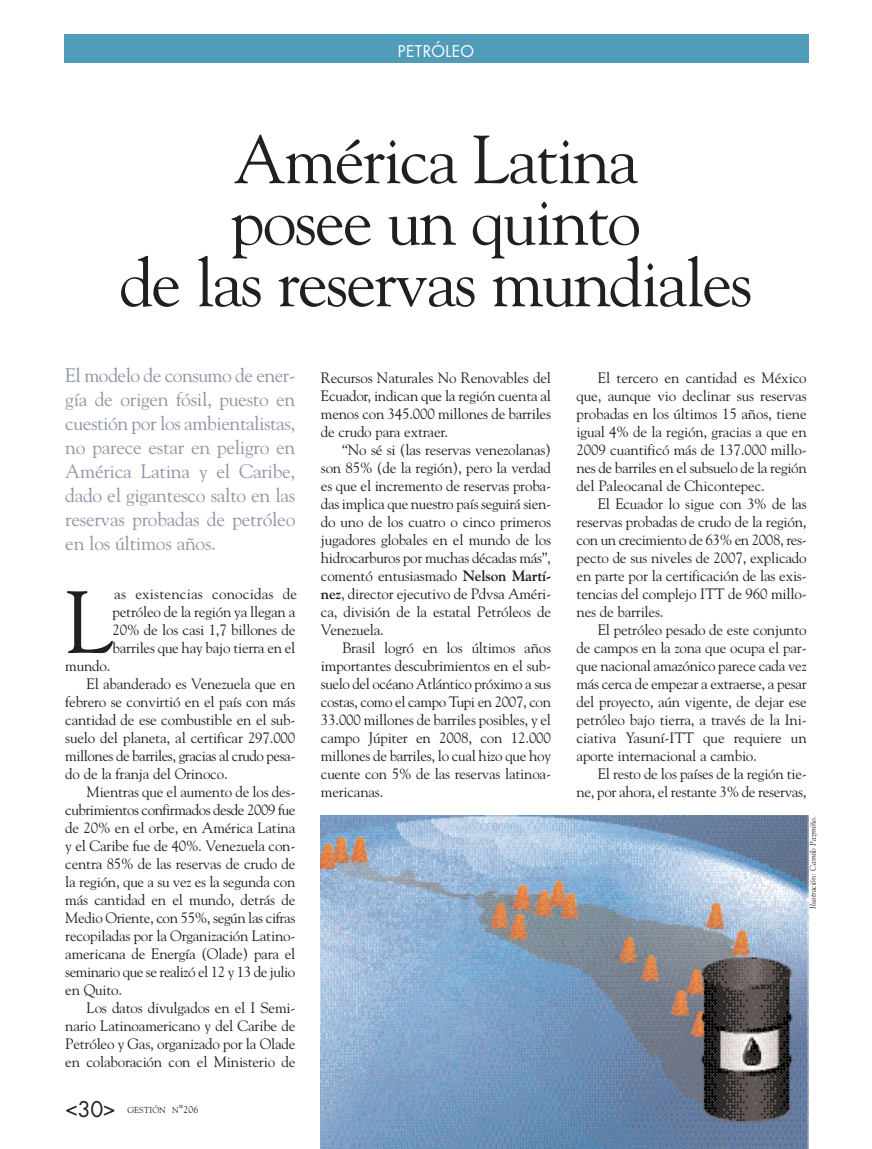
<style>
.page{position:relative;width:872px;height:1149px;background:#fff}
.page>*{position:absolute;margin:0;border:0;box-sizing:border-box;transform-origin:0 0}
.t1{font:87.45px "Goudy Std";color:#231f20}
.t2{font:67.5px/61.5px "Goudy Std";letter-spacing:-.03em;color:#231f20;text-align:center}
.t3{font:21px "Futura";color:#231f20}
.t4{font:19.5px/24px "Goudy Std";letter-spacing:-.015em;color:#8e95a4;text-align:justify}
.t5{font:15.75px "Futura";letter-spacing:.025em;color:#fff}
.t6{font:15px/18px "Goudy Std";letter-spacing:-.015em;color:#231f20;text-align:justify}
.t7{font:15px "Goudy Std";letter-spacing:-.035em;color:#231f20}
.t8{font:8.7px "Goudy Std";color:#231f20}
.t9{font:italic 8.25px "Goudy Std";color:#231f20}
.s1{font-size:11.55px}
.s2{font-size:9.75px}
.s3{font-weight:700}
</style>
<div class="page">
<div style="left:64px;top:34px;width:744px;height:29px;background:#509cb9"></div>
<img style="left:320px;top:815px;width:488px;height:333px">
<p class="t5" style="left:398px;top:44px;width:78px">PETRÓLEO</p>
<h2 class="t2" style="left:119px;top:129px;width:634px">América Latina<br>posee un quinto<br>de las reservas mundiales</h2>
<h3 class="t4" style="left:65px;top:363px;width:232px">El modelo de consumo de ener&shy;gía de origen fósil, puesto en cuestión por los ambientalistas, no parece estar en peligro en América Latina y el Caribe, dado el gigantesco salto en las reservas probadas de petróleo en los últimos años.</h3>
<h1 class="t1" style="left:65px;top:571px;width:50px">L</h1>
<p class="t6" style="left:113px;top:584px;width:186px">as existencias conocidas de petróleo de la región ya llegan a 20% de los casi 1,7 billones de barriles que hay bajo tierra en el</p>
<p class="t6" style="left:65px;top:656px;width:47px">mundo.</p>
<p class="t6" style="left:87px;top:674px;width:210px">El abanderado es Venezuela que en</p>
<p class="t6" style="left:65px;top:692px;width:232px">febrero se convirtió en el país con más</p>
<p class="t6" style="left:65px;top:710px;width:232px">cantidad de ese combustible en el sub-</p>
<p class="t6" style="left:65px;top:728px;width:232px">suelo del planeta, al certificar 297.000</p>
<p class="t7" style="left:65px;top:746px;width:232px">millones de barriles, gracias al crudo pesa-</p>
<p class="t6" style="left:65px;top:764px;width:164px">do de la franja del Orinoco.</p>
<p class="t6" style="left:87px;top:782px;width:210px">Mientras que el aumento de los des-</p>
<p class="t7" style="left:65px;top:800px;width:232px">cubrimientos confirmados desde 2009 fue</p>
<p class="t6" style="left:65px;top:818px;width:232px">de 20% en el orbe, en América Latina</p>
<p class="t6" style="left:65px;top:836px;width:232px">y el Caribe fue de 40%. Venezuela con-</p>
<p class="t6" style="left:65px;top:854px;width:232px">centra 85% de las reservas de crudo de</p>
<p class="t6" style="left:65px;top:872px;width:232px">la región, que a su vez es la segunda con</p>
<p class="t6" style="left:65px;top:890px;width:232px">más cantidad en el mundo, detrás de</p>
<p class="t6" style="left:65px;top:908px;width:232px">Medio Oriente, con 55%, según las cifras</p>
<p class="t6" style="left:65px;top:926px;width:232px">recopiladas por la Organización Latino-</p>
<p class="t6" style="left:65px;top:944px;width:232px">americana de Energía (Olade) para el</p>
<p class="t7" style="left:65px;top:962px;width:232px">seminario que se realizó el 12 y 13 de julio</p>
<p class="t6" style="left:65px;top:980px;width:58px">en Quito.</p>
<p class="t6" style="left:87px;top:998px;width:210px">Los datos divulgados en el I Semi-</p>
<p class="t6" style="left:65px;top:1016px;width:232px">nario Latinoamericano y del Caribe de</p>
<p class="t6" style="left:65px;top:1034px;width:232px">Petróleo y Gas, organizado por la Olade</p>
<p class="t6" style="left:65px;top:1052px;width:232px">en colaboración con el Ministerio de</p>
<h3 class="t3" style="left:65px;top:1098px;width:52px">&lt;30&gt;</h3>
<p class="t8" style="left:127px;top:1104px;width:72px">GESTIÓN N<span class="s1">°</span><span class="s2">206</span></p>
<p class="t6" style="left:321px;top:368px;width:232px">Recursos Naturales No Renovables del Ecuador, indican que la región cuenta al menos con 345.000 millones de barriles de crudo para extraer.</p>
<p class="t6" style="left:321px;top:440px;width:232px;text-indent:21px">“No sé si (las reservas venezolanas) son 85% (de la región), pero la verdad es que el incremento de reservas proba&shy;das implica que nuestro país seguirá sien&shy;do uno de los cuatro o cinco primeros jugadores globales en el mundo de los hidrocarburos por muchas décadas más”, comentó entusiasmado <span class="s3">Nelson Martí&shy;nez</span>, director ejecutivo de Pdvsa Améri&shy;ca, división de la estatal Petróleos de Venezuela.</p>
<p class="t6" style="left:321px;top:638px;width:232px;text-indent:21px">Brasil logró en los últimos años importantes descubrimientos en el sub&shy;suelo del océano Atlántico próximo a sus costas, como el campo Tupi en 2007, con 33.000 millones de barriles posibles, y el campo Júpiter en 2008, con 12.000 millones de barriles, lo cual hizo que hoy cuente con 5% de las reservas latinoa&shy;mericanas.</p>
<p class="t6" style="left:576px;top:368px;width:232px;text-indent:21px">El tercero en cantidad es México que, aunque vio declinar sus reservas probadas en los últimos 15 años, tiene igual 4% de la región, gracias a que en 2009 cuantificó más de 137.000 millo&shy;nes de barriles en el subsuelo de la región del Paleocanal de Chicontepec.</p>
<p class="t6" style="left:576px;top:494px;width:232px;text-indent:21px">El Ecuador lo sigue con 3% de las reservas probadas de crudo de la región, con un crecimiento de 63% en 2008, res&shy;pecto de sus niveles de 2007, explicado en parte por la certificación de las exis&shy;tencias del complejo ITT de 960 millo&shy;nes de barriles.</p>
<p class="t6" style="left:576px;top:620px;width:232px;text-indent:21px">El petróleo pesado de este conjunto de campos en la zona que ocupa el par&shy;que nacional amazónico parece cada vez más cerca de empezar a extraerse, a pesar del proyecto, aún vigente, de dejar ese petróleo bajo tierra, a través de la Ini&shy;ciativa Yasuní-ITT que requiere un aporte internacional a cambio.</p>
<p class="t6" style="left:576px;top:764px;width:232px;text-align:right">El resto de los países de la región tie&shy;ne, por ahora, el restante 3% de reservas,</p>
<p class="t9" style="left:808px;top:908px;width:94px;rotate:-90deg">Ilustración: Camilo Pazmiño.</p>
</div>
